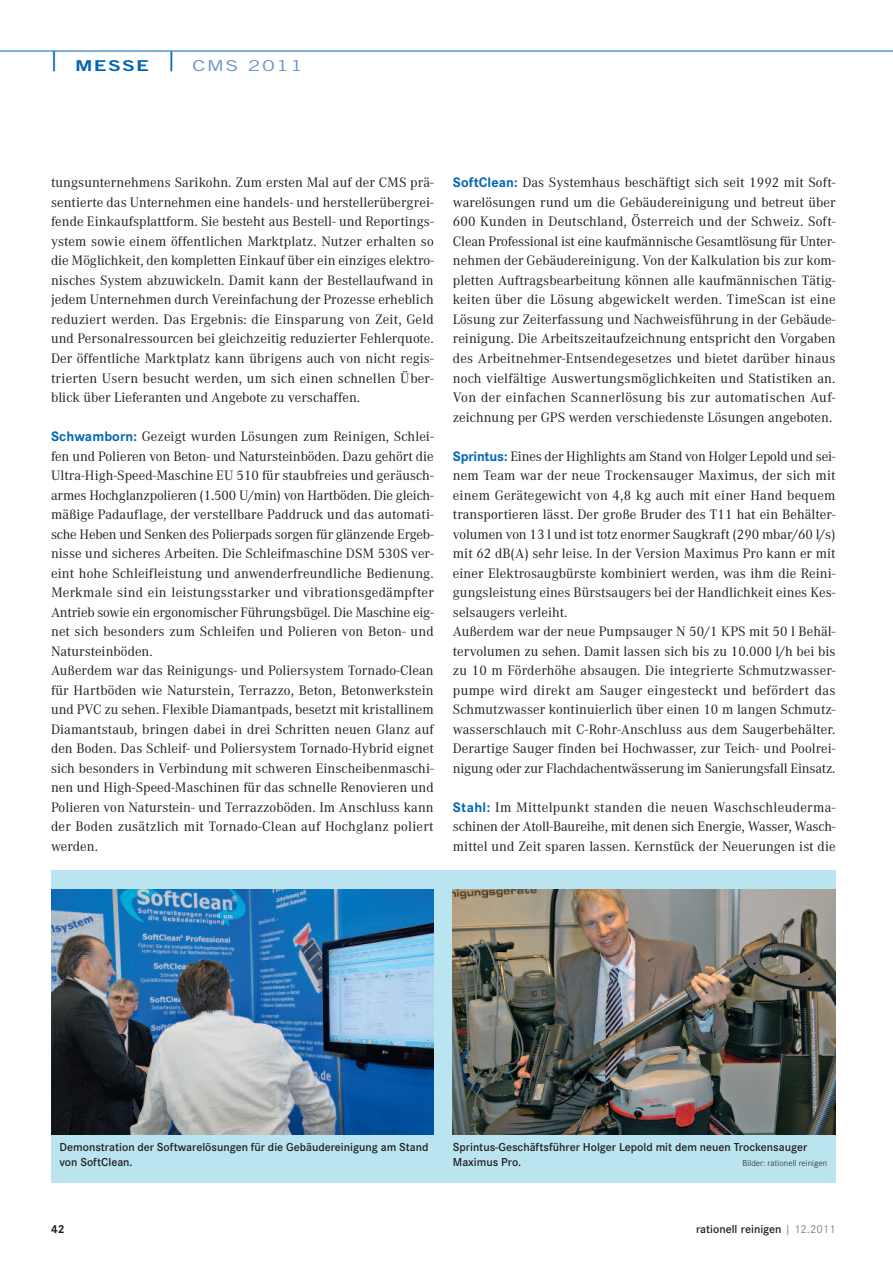
<style>
.page{position:relative;width:893px;height:1263px;background:#fff}
.page>*{position:absolute;margin:0;border:0;box-sizing:border-box;transform-origin:0 0}
.t1{font:15px "Trade Gothic";letter-spacing:.06em;color:#6990ca;scale:1.4 1}
.t2{font:14.25px/19.5px "Corporate A";letter-spacing:.005em;color:#231f20;text-align:justify}
.t3{font:600 12px/15px "Corporate S";color:#231f20}
.t4{font:700 12px "Corporate S";color:#231f20}
.t5{font:300 9px "Corporate S";letter-spacing:.005em;color:#231f20}
.s1{font-size:27px;color:#0166b3}
.s2{font-family:"Trade Gothic Bold Two";color:#0166b3}
.s3{font-family:"Corporate S";font-weight:700;color:#0166b3}
.s4{font-weight:400;color:#808285}
</style>
<div class="page">
<div style="left:51px;top:870px;width:785px;height:312px;background:#bae4ef"></div>
<hr style="left:0;top:51px;width:893px;height:1px;background:#0166b3">
<img style="left:51px;top:889px;width:383px;height:245px">
<img style="left:453px;top:889px;width:383px;height:245px">
<p class="t1" style="left:51px;top:60px;width:182px"><span class="s1">|</span> <span class="s2">MESSE</span> <span class="s1">|</span> CMS 2011</p>
<p class="t2" style="left:51px;top:173px;width:384px">tungsunternehmens Sarikohn. Zum ersten Mal auf der CMS prä&shy;sentierte das Unternehmen eine handels- und herstellerübergrei&shy;fende Einkaufsplattform. Sie besteht aus Bestell- und Reportings&shy;ystem sowie einem öffentlichen Marktplatz. Nutzer erhalten so die Möglichkeit, den kompletten Einkauf über ein einziges elektro&shy;nisches System abzuwickeln. Damit kann der Bestellaufwand in jedem Unternehmen durch Vereinfachung der Prozesse erheblich reduziert werden. Das Ergebnis: die Einsparung von Zeit, Geld und Personalressourcen bei gleichzeitig reduzierter Fehlerquote.<br>Der öffentliche Marktplatz kann übrigens auch von nicht regis&shy;trierten Usern besucht werden, um sich einen schnellen Über&shy;blick über Lieferanten und Angebote zu verschaffen.</p>
<p class="t2" style="left:51px;top:426px;width:384px;text-align:left"><span class="s3">Schwamborn:</span> Gezeigt wurden Lösungen zum Reinigen, Schlei&shy;fen und Polieren von Beton- und Natursteinböden. Dazu gehört die Ultra-High-Speed-Maschine EU 510 für staubfreies und geräusch&shy;armes Hochglanzpolieren (1.500 U/min) von Hartböden. Die gleich&shy;mäßige Padauflage, der verstellbare Paddruck und das automati&shy;sche Heben und Senken des Polierpads sorgen für glänzende Ergeb&shy;nisse und sicheres Arbeiten. Die Schleifmaschine DSM 530S ver&shy;eint hohe Schleifleistung und anwenderfreundliche Bedienung.<br>Merkmale sind ein leistungsstarker und vibrationsgedämpfter Antrieb sowie ein ergonomischer Führungsbügel. Die Maschine eig&shy;net sich besonders zum Schleifen und Polieren von Beton- und Natursteinböden.<br>Außerdem war das Reinigungs- und Poliersystem Tornado-Clean für Hartböden wie Naturstein, Terrazzo, Beton, Betonwerkstein und PVC zu sehen. Flexible Diamantpads, besetzt mit kristallinem Diamantstaub, bringen dabei in drei Schritten neuen Glanz auf den Boden. Das Schleif- und Poliersystem Tornado-Hybrid eignet sich besonders in Verbindung mit schweren Einscheibenmaschi&shy;nen und High-Speed-Maschinen für das schnelle Renovieren und Polieren von Naturstein- und Terrazzoböden. Im Anschluss kann der Boden zusätzlich mit Tornado-Clean auf Hochglanz poliert werden.</p>
<p class="t2" style="left:453px;top:173px;width:384px"><span class="s3">SoftClean:</span> Das Systemhaus beschäftigt sich seit 1992 mit Soft&shy;warelösungen rund um die Gebäudereinigung und betreut über 600 Kunden in Deutschland, Österreich und der Schweiz. Soft-Clean Professional ist eine kaufmännische Gesamtlösung für Unter&shy;nehmen der Gebäudereinigung. Von der Kalkulation bis zur kom&shy;pletten Auftragsbearbeitung können alle kaufmännischen Tätig&shy;keiten über die Lösung abgewickelt werden. TimeScan ist eine Lösung zur Zeiterfassung und Nachweisführung in der Gebäude&shy;reinigung. Die Arbeitszeitaufzeichnung entspricht den Vorgaben des Arbeitnehmer-Entsendegesetzes und bietet darüber hinaus noch vielfältige Auswertungsmöglichkeiten und Statistiken an.<br>Von der einfachen Scannerlösung bis zur automatischen Auf&shy;zeichnung per GPS werden verschiedenste Lösungen angeboten.</p>
<p class="t2" style="left:453px;top:446px;width:384px;text-align:left"><span class="s3">Sprintus:</span> Eines der Highlights am Stand von Holger Lepold und sei&shy;nem Team war der neue Trockensauger Maximus, der sich mit einem Gerätegewicht von 4,8 kg auch mit einer Hand bequem transportieren lässt. Der große Bruder des T11 hat ein Behälter&shy;volumen von 13 l und ist totz enormer Saugkraft (290 mbar/60 l/s) mit 62 dB(A) sehr leise. In der Version Maximus Pro kann er mit einer Elektrosaugbürste kombiniert werden, was ihm die Reini&shy;gungsleistung eines Bürstsaugers bei der Handlichkeit eines Kes&shy;selsaugers verleiht.<br>Außerdem war der neue Pumpsauger N 50/1 KPS mit 50 l Behäl&shy;tervolumen zu sehen. Damit lassen sich bis zu 10.000 l/h bei bis zu 10 m Förderhöhe absaugen. Die integrierte Schmutzwasser&shy;pumpe wird direkt am Sauger eingesteckt und befördert das Schmutzwasser kontinuierlich über einen 10 m langen Schmutz&shy;wasserschlauch mit C-Rohr-Anschluss aus dem Saugerbehälter.<br>Derartige Sauger finden bei Hochwasser, zur Teich- und Poolrei&shy;nigung oder zur Flachdachentwässerung im Sanierungsfall Einsatz.</p>
<p class="t2" style="left:453px;top:797px;width:384px"><span class="s3">Stahl:</span> Im Mittelpunkt standen die neuen Waschschleuderma&shy;schinen der Atoll-Baureihe, mit denen sich Energie, Wasser, Wasch&shy;mittel und Zeit sparen lassen. Kernstück der Neuerungen ist die</p>
<p class="t3" style="left:60px;top:1139px;width:370px">Demonstration der Softwarelösungen für die Gebäudereinigung am Stand von SoftClean.</p>
<p class="t3" style="left:453px;top:1139px;width:356px">Sprintus-Geschäftsführer Holger Lepold mit dem neuen Trockensauger<br>Maximus Pro.</p>
<p class="t5" style="left:743px;top:1158px;width:86px">Bilder: rationell reinigen</p>
<p class="t4" style="left:51px;top:1222px;width:15px">42</p>
<p class="t3" style="left:696px;top:1221px;width:141px">rationell reinigen <span class="s4">| 12.2011</span></p>
</div>
